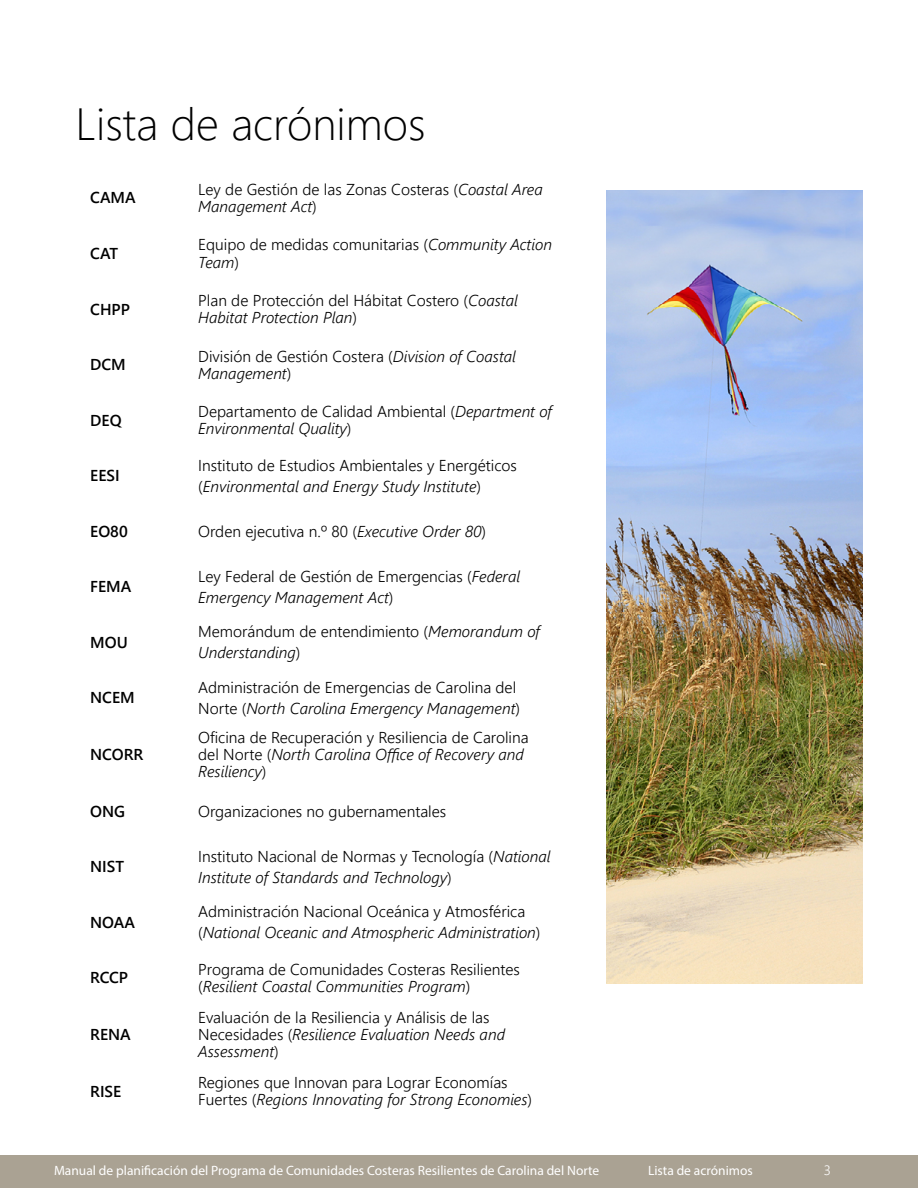
<style>
.page{position:relative;width:918px;height:1188px;background:#fff}
.page>*{position:absolute;margin:0;border:0;box-sizing:border-box;transform-origin:0 0}
.t1{font:45px "Webly Sleek UI Light";color:#000}
.t2{font:15.75px/17.1px "Webly Sleek UI Semilight";color:#000}
.t3{font:italic 15.75px/17.1px "Webly Sleek UI Semilight";color:#000}
.t4{font:15.75px "Webly Sleek UI Semibold";color:#000}
.t5{font:13.5px "Myriad Pro";color:#fff}
.t6{font:13.5px "Webly Sleek UI Semilight";color:#fff}
.s1{font-style:italic}
.s2{font-style:normal}
</style>
<div class="page">
<div style="left:0;top:1156px;width:918px;height:32px;background:#aaa293"></div>
<img style="left:606px;top:190px;width:256px;height:794px">
<h1 class="t1" style="left:76px;top:90px;width:351px">Lista de acrónimos</h1>
<p class="t4" style="left:90px;top:186px;width:47px">CAMA</p>
<p class="t2" style="left:198px;top:180px;width:346px">Ley de Gestión de las Zonas Costeras (<span class="s1">Coastal Area<br>Management Act</span>)</p>
<p class="t4" style="left:90px;top:241px;width:29px">CAT</p>
<p class="t2" style="left:198px;top:236px;width:355px">Equipo de medidas comunitarias (<span class="s1">Community Action<br>Team</span>)</p>
<p class="t4" style="left:90px;top:297px;width:41px">CHPP</p>
<p class="t2" style="left:198px;top:291px;width:321px">Plan de Protección del Hábitat Costero (<span class="s1">Coastal<br>Habitat Protection Plan</span>)</p>
<p class="t4" style="left:90px;top:353px;width:37px">DCM</p>
<p class="t3" style="left:198px;top:347px;width:319px"><span class="s2">División de Gestión Costera (</span>Division of Coastal<br>Management<span class="s2">)</span></p>
<p class="t4" style="left:90px;top:408px;width:33px">DEQ</p>
<p class="t2" style="left:198px;top:402px;width:355px">Departamento de Calidad Ambiental (<span class="s1">Department of<br>Environmental Quality</span>)</p>
<p class="t4" style="left:90px;top:464px;width:31px">EESI</p>
<p class="t2" style="left:198px;top:454px;width:320px;line-height:21px">Instituto de Estudios Ambientales y Energéticos (<span class="s1">Environmental and Energy Study Institute</span>)</p>
<p class="t4" style="left:90px;top:519px;width:39px">EO80</p>
<p class="t2" style="left:198px;top:522px;width:289px">Orden ejecutiva n.º 80 (<span class="s1">Executive Order 80</span>)</p>
<p class="t4" style="left:90px;top:575px;width:43px">FEMA</p>
<p class="t2" style="left:198px;top:565px;width:323px;line-height:21px">Ley Federal de Gestión de Emergencias (<span class="s1">Federal<br>Emergency Management Act</span>)</p>
<p class="t4" style="left:90px;top:630px;width:39px">MOU</p>
<p class="t2" style="left:198px;top:621px;width:343px;line-height:21px">Memorándum de entendimiento (<span class="s1">Memorandum of<br>Understanding</span>)</p>
<p class="t4" style="left:90px;top:686px;width:46px">NCEM</p>
<p class="t2" style="left:198px;top:676px;width:323px;line-height:21px">Administración de Emergencias de Carolina del<br>Norte (<span class="s1">North Carolina Emergency Management</span>)</p>
<p class="t4" style="left:90px;top:743px;width:55px">NCORR</p>
<p class="t2" style="left:198px;top:728px;width:332px">Oficina de Recuperación y Resiliencia de Carolina del Norte (<span class="s1">North Carolina Office of Recovery and<br>Resiliency</span>)</p>
<p class="t4" style="left:90px;top:799px;width:36px">ONG</p>
<p class="t2" style="left:198px;top:802px;width:250px">Organizaciones no gubernamentales</p>
<p class="t4" style="left:90px;top:855px;width:35px">NIST</p>
<p class="t3" style="left:198px;top:845px;width:354px;line-height:21px"><span class="s2">Instituto Nacional de Normas y Tecnología (</span>National<br>Institute of Standards and Technology<span class="s2">)</span></p>
<p class="t4" style="left:90px;top:910px;width:46px">NOAA</p>
<p class="t2" style="left:198px;top:901px;width:344px;line-height:21px">Administración Nacional Oceánica y Atmosférica (<span class="s1">National Oceanic and Atmospheric Administration</span>)</p>
<p class="t4" style="left:90px;top:966px;width:39px">RCCP</p>
<p class="t2" style="left:198px;top:960px;width:323px">Programa de Comunidades Costeras Resilientes (<span class="s1">Resilient Coastal Communities Program</span>)</p>
<p class="t4" style="left:90px;top:1022px;width:42px">RENA</p>
<p class="t2" style="left:198px;top:1008px;width:308px">Evaluación de la Resiliencia y Análisis de las<br>Necesidades (<span class="s1">Resilience Evaluation Needs and<br>Assessment</span>)</p>
<p class="t4" style="left:90px;top:1079px;width:33px">RISE</p>
<p class="t2" style="left:198px;top:1073px;width:336px">Regiones que Innovan para Lograr Economías<br>Fuertes (<span class="s1">Regions Innovating for Strong Economies</span>)</p>
<p class="t5" style="left:54px;top:1162px;width:547px">Manual de planificación del Programa de Comunidades Costeras Resilientes de Carolina del Norte</p>
<p class="t5" style="left:648px;top:1162px;width:106px">Lista de acrónimos</p>
<p class="t6" style="left:824px;top:1160px;width:9px">3</p>
</div>
